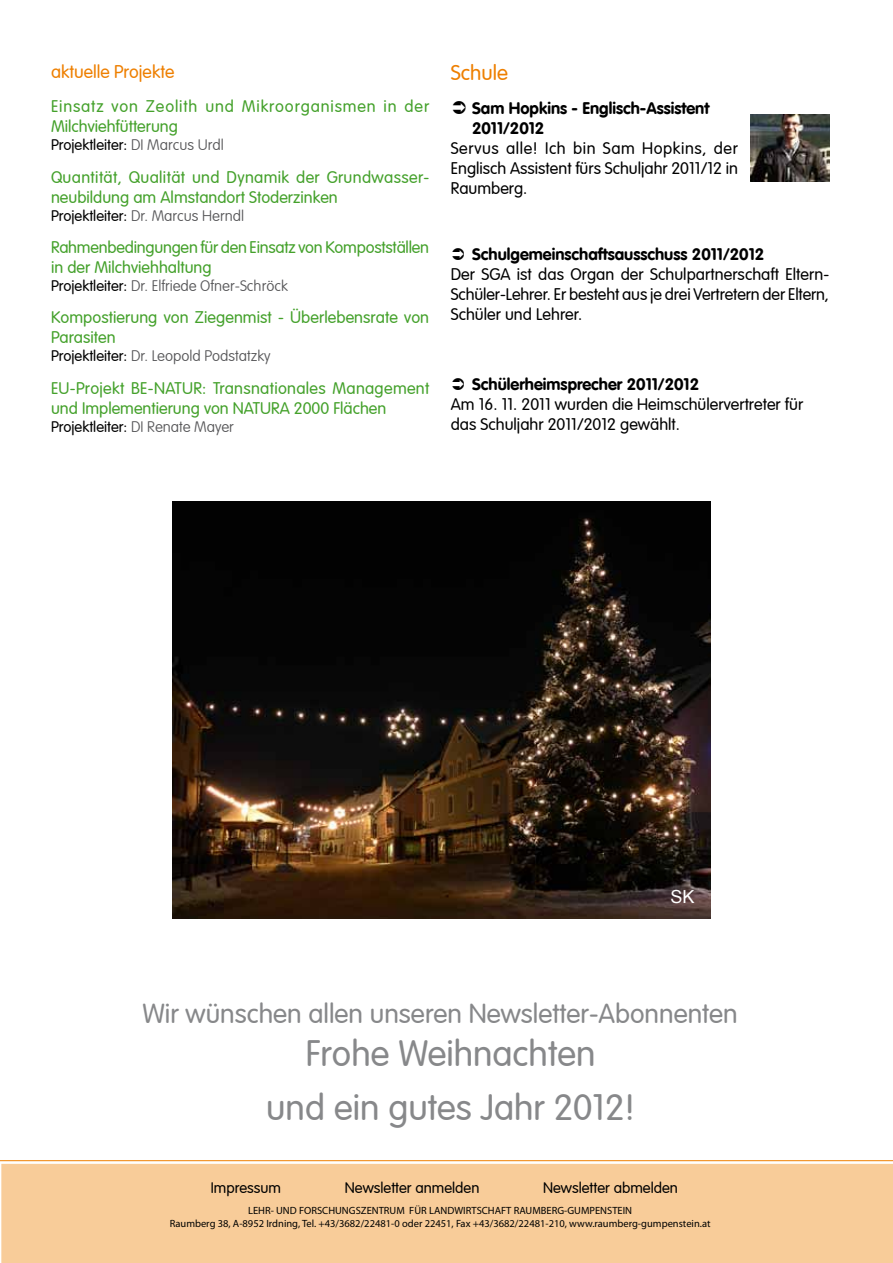
<style>
.page{position:relative;width:893px;height:1263px;background:#fff}
.page>*{position:absolute;margin:0;border:0;box-sizing:border-box;transform-origin:0 0}
.t1{font:300 36px/54px "VAG Rounded";color:#87888a;text-align:center}
.t2{font:300 27px "VAG Rounded";color:#87888a}
.t3{font:300 21px "VAG Rounded";color:#ee7f00}
.t4{font:300 18px "VAG Rounded";color:#ee7f00}
.t5{font:18px "Arial";color:#fff}
.t6{font:300 16.5px/19.8px "VAG Rounded";color:#44a12b}
.t7{font:300 16.5px/19.8px "VAG Rounded";color:#000100;text-align:justify}
.t8{font:700 16.5px/19.8px "VAG Rounded";color:#000}
.t9{font:300 16.5px/19.8px "VAG Rounded";letter-spacing:.02em;color:#44a12b}
.t10{font:300 16.5px/19.8px "VAG Rounded";color:#000}
.t11{font:300 16.5px/19.8px "VAG Rounded";letter-spacing:.05em;color:#44a12b}
.t12{font:100 15px "VAG Rounded";color:#58585a}
.t13{font:300 15px "VAG Rounded";color:#000100}
.t14{font:300 15px "VAG Rounded";color:#000}
.t15{font:10.5px/12.6px "Myriad Pro";color:#000100;text-align:center}
.s1{font-weight:100;color:#58585a}
.s2{font-weight:300;color:#000100}
</style>
<div class="page">
<div style="left:1px;top:1164px;width:892px;height:99px;background:#f8cc99"></div>
<hr style="left:0;top:1160px;width:893px;height:1px;background:#ee7f00">
<img style="left:751px;top:114px;width:78px;height:68px">
<img style="left:172px;top:501px;width:538px;height:418px">
<p class="t4" style="left:51px;top:61px;width:125px">aktuelle Projekte</p>
<p class="t11" style="left:51px;top:97px;width:380px">Einsatz von Zeolith und Mikroorganismen in der<br>Milchviehfütterung</p>
<p class="t13" style="left:51px;top:136px;width:174px">Projektleiter: <span class="s1">DI Marcus Urdl</span></p>
<p class="t9" style="left:51px;top:168px;width:380px">Quantität, Qualität und Dynamik der Grundwasser&shy;neubildung am Almstandort Stoderzinken</p>
<p class="t12" style="left:51px;top:207px;width:195px"><span class="s2">Projektleiter:</span> Dr. Marcus Herndl</p>
<p class="t6" style="left:51px;top:238px;width:380px">Rahmenbedingungen für den Einsatz von Kompostställen in der Milchviehhaltung</p>
<p class="t12" style="left:51px;top:277px;width:238px"><span class="s2">Projektleiter:</span> Dr. Elfriede Ofner-Schröck</p>
<p class="t6" style="left:51px;top:308px;width:380px">Kompostierung von Ziegenmist - Überlebensrate von<br>Parasiten</p>
<p class="t12" style="left:51px;top:347px;width:221px"><span class="s2">Projektleiter:</span> Dr. Leopold Podstatzky</p>
<p class="t6" style="left:51px;top:379px;width:380px">EU-Projekt BE-NATUR: Transnationales Management und Implementierung von NATURA 2000 Flächen</p>
<p class="t13" style="left:51px;top:418px;width:184px">Projektleiter: <span class="s1">DI Renate Mayer</span></p>
<p class="t3" style="left:451px;top:61px;width:59px">Schule</p>
<p class="t8" style="left:472px;top:99px;width:239px">Sam Hopkins - Englisch-Assistent<br>2011/2012</p>
<p class="t7" style="left:451px;top:139px;width:289px">Servus alle! Ich bin Sam Hopkins, der Englisch Assistent fürs Schuljahr 2011/12 in Raumberg.</p>
<p class="t8" style="left:472px;top:245px;width:294px">Schulgemeinschaftsausschuss 2011/2012</p>
<p class="t7" style="left:451px;top:265px;width:380px">Der SGA ist das Organ der Schulpartnerschaft Eltern-Schüler-Lehrer. Er besteht aus je drei Vertretern der Eltern, Schüler und Lehrer.</p>
<p class="t8" style="left:472px;top:375px;width:229px">Schülerheimsprecher 2011/2012</p>
<p class="t10" style="left:451px;top:395px;width:354px">Am 16. 11. 2011 wurden die Heimschülervertreter für das Schuljahr 2011/2012 gewählt.</p>
<p class="t5" style="left:670px;top:885px;width:26px">SK</p>
<h2 class="t2" style="left:142px;top:998px;width:597px">Wir wünschen allen unseren Newsletter-Abonnenten</h2>
<h1 class="t1" style="left:266px;top:1028px;width:370px">Frohe Weihnachten<br>und ein gutes Jahr 2012!</h1>
<p class="t14" style="left:211px;top:1179px;width:72px">Impressum</p>
<p class="t14" style="left:345px;top:1179px;width:136px">Newsletter anmelden</p>
<p class="t14" style="left:543px;top:1179px;width:136px">Newsletter abmelden</p>
<p class="t15" style="left:170px;top:1204px;width:542px">LEHR- UND FORSCHUNGSZENTRUM FÜR LANDWIRTSCHAFT RAUMBERG-GUMPENSTEIN<br>Raumberg 38, A-8952 Irdning, Tel. +43/3682/22481-0 oder 22451, Fax +43/3682/22481-210, www.raumberg-gumpenstein.at</p>
</div>
